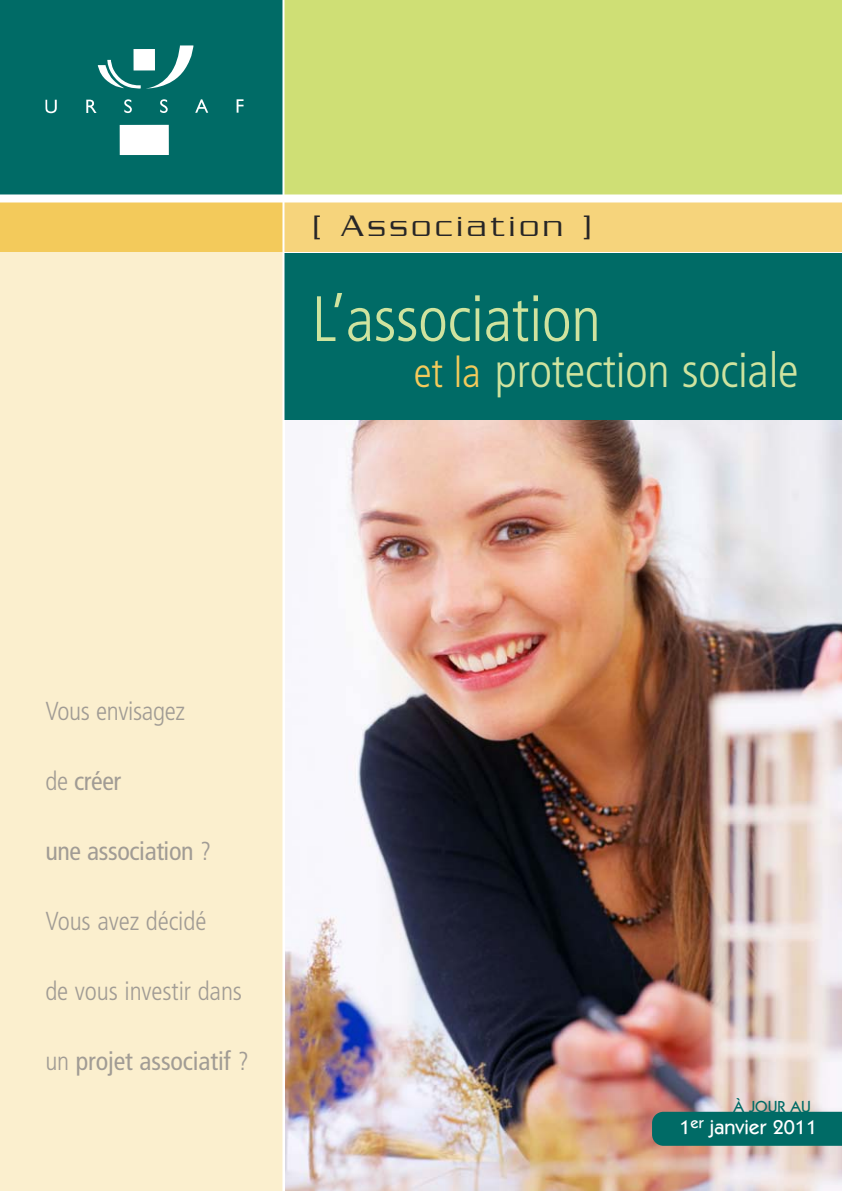
<style>
.page{position:relative;width:842px;height:1191px;background:#fff}
.page>*{position:absolute;margin:0;border:0;box-sizing:border-box;transform-origin:0 0}
.t1{font:300 condensed 64px "Frutiger";letter-spacing:-.005em;color:#cfe39f}
.t2{font:300 condensed 48px "Frutiger";letter-spacing:-.005em;color:#cfe39f}
.t3{font:300 32px "Serpentine";letter-spacing:.135em;color:#272627}
.t4{font:300 condensed 26px "Frutiger";letter-spacing:-.005em;color:#a19c95}
.t5{font:condensed 26px "Frutiger";letter-spacing:-.015em;color:#a19c95}
.t6{font:500 20px "Itc Kabel";color:#fff}
.t7{font:500 16px "Itc Kabel";color:#006b66}
.s1{font-size:42px;color:#f3ca5b}
.s2{font-weight:300}
</style>
<div class="page">
<img style="left:285px;top:420px;width:557px;height:771px">
<div style="left:283px;top:253px;width:559px;height:167px;background:#006b66"></div>
<div style="left:0;top:0;width:283px;height:198px;background:#006b66"></div>
<div style="left:0;top:252px;width:283px;height:939px;background:#fbefce"></div>
<div style="left:0;top:198px;width:283px;height:54px;background:#f3ca5b"></div>
<div style="left:283px;top:198px;width:559px;height:54px;background:#f6d47c"></div>
<div style="left:652px;top:1111px;width:190px;height:34px;background:#006b66"></div>
<svg style="left:45px;top:100px;width:12px;height:13px"></svg>
<svg style="left:86px;top:45px;width:122px;height:68px"></svg>
<svg style="left:237px;top:99px;width:7px;height:14px"></svg>
<div style="left:120px;top:125px;width:49px;height:30px;background:#fff"></div>
<div style="left:283px;top:0;width:559px;height:198px;background:#cfdf75"></div>
<div style="left:0;top:194px;width:842px;height:8px;background:#fff"></div>
<hr style="left:282px;top:0;width:2px;height:1191px;background:#fff">
<p class="t3" style="left:312px;top:215px;width:282px">[ Association ]</p>
<h1 class="t1" style="left:312px;top:293px;width:291px">L’association</h1>
<h2 class="t2" style="left:414px;top:351px;width:386px"><span class="s1">et la</span> protection sociale</h2>
<p class="t4" style="left:45px;top:700px;width:141px">Vous envisagez</p>
<p class="t5" style="left:45px;top:770px;width:77px"><span class="s2">de</span> créer</p>
<p class="t5" style="left:45px;top:840px;width:168px">une association <span class="s2">?</span></p>
<p class="t4" style="left:45px;top:910px;width:163px">Vous avez décidé</p>
<p class="t4" style="left:45px;top:980px;width:198px">de vous investir dans</p>
<p class="t5" style="left:45px;top:1050px;width:205px"><span class="s2">un</span> projet associatif <span class="s2">?</span></p>
<p class="t7" style="left:733px;top:1100px;width:79px">À JOUR AU</p>
<p class="t6" style="left:679px;top:1120px;width:139px">1<sup>er</sup> janvier 2011</p>
</div>
